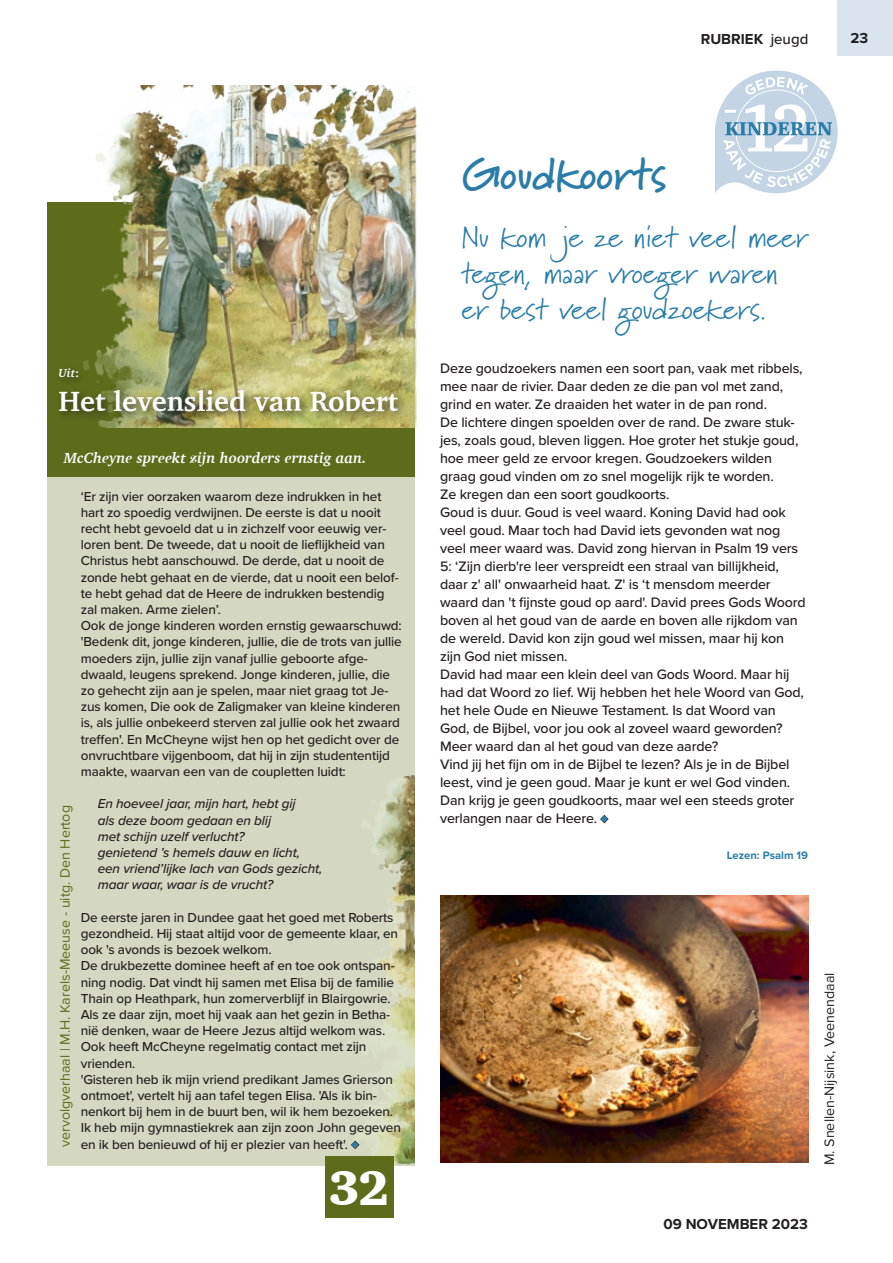
<style>
.page{position:relative;width:893px;height:1263px;background:#fff}
.page>*{position:absolute;margin:0;border:0;box-sizing:border-box;transform-origin:0 0}
.t1{font:900 49.5px "Charter";color:#fff}
.t2{font:700 45px "Marydale";color:#2a7da8}
.t3{font:30px/36px "Marydale";color:#2a7da8}
.t4{font:700 28.5px "Charter";color:#fff}
.t5{font:italic 700 15px "Charter";color:#fff}
.t6{font:700 15px "Proxima Nova";color:#231f20}
.t7{font:500 14.25px/18px "Proxima Nova";letter-spacing:-.01em;color:#231f20}
.t8{font:14.25px "Proxima Nova";color:#5d6c1b}
.t9{font:14.25px "Proxima Nova";color:#231f20}
.t10{font:500 13.5px/16.2px "Proxima Nova";letter-spacing:-.01em;color:#231f20}
.t11{font:italic 500 13.5px/16.2px "Proxima Nova";letter-spacing:-.01em;color:#231f20}
.t12{font:italic 700 12px "Charter";color:#fff}
.t13{font:700 11.25px "Proxima Nova";color:#2a7da8}
.s1{font-weight:500}
.s2{font-style:normal}
.s3{font-size:14.25px}
</style>
<div class="page">
<svg style="left:715px;top:70px;width:123px;height:123px"></svg>
<div style="left:47px;top:283px;width:368px;height:882px;background:#d4d8c0"></div>
<div style="left:47px;top:202px;width:368px;height:274px;background:#5d6c1b"></div>
<img style="left:83px;top:85px;width:336px;height:342px">
<img style="left:351px;top:775px;width:64px;height:390px">
<div style="left:325px;top:1156px;width:68px;height:61px;background:#5d6c1b"></div>
<div style="left:55px;top:363px;width:353px;height:59px;background:#231f20;opacity:.75"></div>
<img style="left:440px;top:895px;width:368px;height:267px">
<div style="left:838px;top:0;width:55px;height:55px;background:#dae4ee"></div>
<p class="t6" style="left:701px;top:28px;width:109px">RUBRIEK <span class="s1">jeugd</span></p>
<p class="t6" style="left:850px;top:26px;width:19px">23</p>
<p class="t12" style="left:58px;top:362px;width:22px">Uit<span class="s2">:</span></p>
<h3 class="t4" style="left:58px;top:376px;width:341px">Het levenslied van Robert</h3>
<p class="t5" style="left:64px;top:445px;width:304px">McCheyne spreekt zijn hoorders ernstig aan.</p>
<p class="t10" style="left:81px;top:487px;width:323px">‘Er zijn vier oorzaken waarom deze indrukken in het hart zo spoedig verdwijnen. De eerste is dat u nooit recht hebt gevoeld dat u in zichzelf voor eeuwig ver&shy;loren bent. De tweede, dat u nooit de lieflijkheid van Christus hebt aanschouwd. De derde, dat u nooit de zonde hebt gehaat en de vierde, dat u nooit een belof&shy;te hebt gehad dat de Heere de indrukken bestendig zal maken. Arme zielen’.<br>Ook de jonge kinderen worden ernstig gewaarschuwd: 'Bedenk dit, jonge kinderen, jullie, die de trots van jullie moeders zijn, jullie zijn vanaf jullie geboorte afge&shy;dwaald, leugens sprekend. Jonge kinderen, jullie, die zo gehecht zijn aan je spelen, maar niet graag tot Je&shy;zus komen, Die ook de Zaligmaker van kleine kinderen is, als jullie onbekeerd sterven zal jullie ook het zwaard treffen'. En McCheyne wijst hen op het gedicht over de onvruchtbare vijgenboom, dat hij in zijn studententijd maakte, waarvan een van de coupletten luidt:</p>
<p class="t11" style="left:98px;top:795px;width:226px">En hoeveel jaar, mijn hart, hebt gij<br>als deze boom gedaan en blij<br>met schijn uzelf verlucht?<br>genietend ’s hemels dauw en licht, een vriend’lijke lach van Gods gezicht, maar waar, waar is de vrucht?</p>
<p class="t10" style="left:81px;top:909px;width:322px">De eerste jaren in Dundee gaat het goed met Roberts gezondheid. Hij staat altijd voor de gemeente klaar, en ook 's avonds is bezoek welkom.<br>De drukbezette dominee heeft af en toe ook ontspan&shy;ning nodig. Dat vindt hij samen met Elisa bij de familie Thain op Heathpark, hun zomerverblijf in Blairgowrie.<br>Als ze daar zijn, moet hij vaak aan het gezin in Betha&shy;nië denken, waar de Heere Jezus altijd welkom was.<br>Ook heeft McCheyne regelmatig contact met zijn vrienden.<br>'Gisteren heb ik mijn vriend predikant James Grierson ontmoet', vertelt hij aan tafel tegen Elisa. 'Als ik bin&shy;nenkort bij hem in de buurt ben, wil ik hem bezoeken.<br>Ik heb mijn gymnastiekrek aan zijn zoon John gegeven en ik ben benieuwd of hij er plezier van heeft'. <span class="s3">♦</span></p>
<p class="t8" style="left:54px;top:1147px;width:343px;rotate:-90deg">vervolgverhaal | M.H. Karels-Meeuse - uitg. Den Hertog</p>
<h1 class="t1" style="left:329px;top:1157px;width:62px">32</h1>
<h2 class="t2" style="left:461px;top:147px;width:207px">Goudkoorts</h2>
<h3 class="t3" style="left:461px;top:219px;width:348px">Nu kom je ze niet veel meer tegen, maar vroeger waren er best veel goudzoekers.</h3>
<p class="t7" style="left:440px;top:359px;width:367px">Deze goudzoekers namen een soort pan, vaak met ribbels, mee naar de rivier. Daar deden ze die pan vol met zand, grind en water. Ze draaiden het water in de pan rond.<br>De lichtere dingen spoelden over de rand. De zware stuk&shy;jes, zoals goud, bleven liggen. Hoe groter het stukje goud, hoe meer geld ze ervoor kregen. Goudzoekers wilden graag goud vinden om zo snel mogelijk rijk te worden.<br>Ze kregen dan een soort goudkoorts.<br>Goud is duur. Goud is veel waard. Koning David had ook veel goud. Maar toch had David iets gevonden wat nog veel meer waard was. David zong hiervan in Psalm 19 vers 5: ‘Zijn dierb're leer verspreidt een straal van billijkheid, daar z' all' onwaarheid haat. Z' is ‘t mensdom meerder waard dan 't fijnste goud op aard'. David prees Gods Woord boven al het goud van de aarde en boven alle rijkdom van de wereld. David kon zijn goud wel missen, maar hij kon zijn God niet missen.<br>David had maar een klein deel van Gods Woord. Maar hij had dat Woord zo lief. Wij hebben het hele Woord van God, het hele Oude en Nieuwe Testament. Is dat Woord van God, de Bijbel, voor jou ook al zoveel waard geworden?<br>Meer waard dan al het goud van deze aarde?<br>Vind jij het fijn om in de Bijbel te lezen? Als je in de Bijbel leest, vind je geen goud. Maar je kunt er wel God vinden.<br>Dan krijg je geen goudkoorts, maar wel een steeds groter verlangen naar de Heere. ♦</p>
<p class="t13" style="left:727px;top:847px;width:83px">Lezen: Psalm 19</p>
<p class="t9" style="left:819px;top:1165px;width:194px;rotate:-90deg">M. Snellen-Nijsink, Veenendaal</p>
<p class="t6" style="left:663px;top:1213px;width:34px">09 november</p>
<p class="t6" style="left:772px;top:1213px;width:38px">2023</p>
</div>
